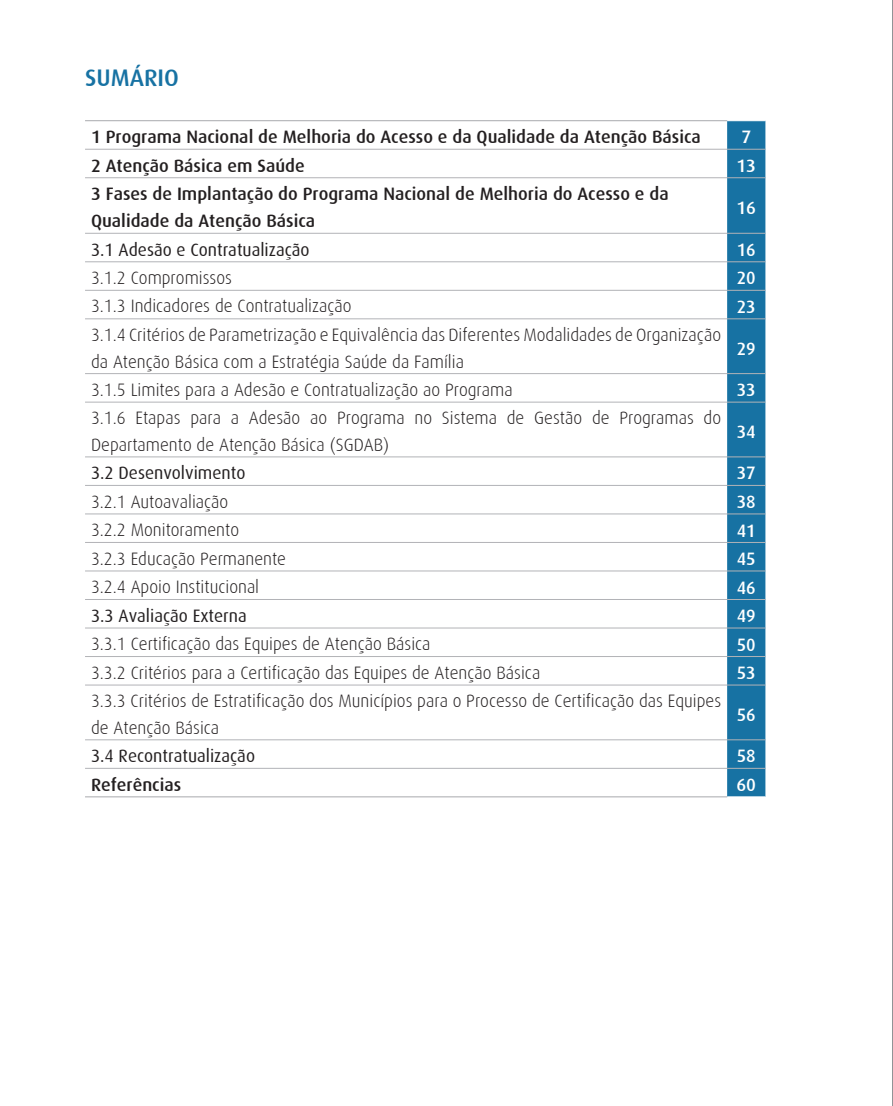
<style>
.page{position:relative;width:893px;height:1106px;background:#fff}
.page>*{position:absolute;margin:0;border:0;box-sizing:border-box;transform-origin:0 0}
.t1{font:500 24px "Dax";color:#1772a3}
.t2{font:300 18px/27px "Dax";color:#231f20}
.t3{font:500 18px/27px "Dax";color:#231f20}
.t4{font:18px "Dax";color:#231f20}
.t5{font:500 18px "Dax";color:#fff}
</style>
<div class="page">
<hr style="left:892px;top:0;width:1px;height:1106px;background:#919396">
<svg style="left:727px;top:121px;width:38px;height:675px;background:#1a73a3"></svg>
<hr style="left:85px;top:149px;width:642px;height:1px;background:#b2b3b7">
<hr style="left:727px;top:149px;width:38px;height:1px;background:#b2b3b7">
<hr style="left:85px;top:177px;width:642px;height:1px;background:#b2b3b7">
<hr style="left:727px;top:177px;width:38px;height:1px;background:#b2b3b7">
<hr style="left:85px;top:233px;width:642px;height:1px;background:#b2b3b7">
<hr style="left:727px;top:233px;width:38px;height:1px;background:#b2b3b7">
<hr style="left:85px;top:261px;width:642px;height:1px;background:#b2b3b7">
<hr style="left:727px;top:261px;width:38px;height:1px;background:#b2b3b7">
<hr style="left:85px;top:290px;width:642px;height:1px;background:#b2b3b7">
<hr style="left:727px;top:290px;width:38px;height:1px;background:#b2b3b7">
<hr style="left:85px;top:318px;width:642px;height:1px;background:#b2b3b7">
<hr style="left:727px;top:318px;width:38px;height:1px;background:#b2b3b7">
<hr style="left:85px;top:373px;width:642px;height:1px;background:#b2b3b7">
<hr style="left:727px;top:373px;width:38px;height:1px;background:#b2b3b7">
<hr style="left:85px;top:402px;width:642px;height:1px;background:#b2b3b7">
<hr style="left:727px;top:402px;width:38px;height:1px;background:#b2b3b7">
<hr style="left:85px;top:456px;width:642px;height:1px;background:#b2b3b7">
<hr style="left:727px;top:456px;width:38px;height:1px;background:#b2b3b7">
<hr style="left:85px;top:485px;width:642px;height:1px;background:#b2b3b7">
<hr style="left:727px;top:485px;width:38px;height:1px;background:#b2b3b7">
<hr style="left:85px;top:513px;width:642px;height:1px;background:#b2b3b7">
<hr style="left:727px;top:513px;width:38px;height:1px;background:#b2b3b7">
<hr style="left:85px;top:542px;width:642px;height:1px;background:#b2b3b7">
<hr style="left:727px;top:542px;width:38px;height:1px;background:#b2b3b7">
<hr style="left:85px;top:570px;width:642px;height:1px;background:#b2b3b7">
<hr style="left:727px;top:570px;width:38px;height:1px;background:#b2b3b7">
<hr style="left:85px;top:599px;width:642px;height:1px;background:#b2b3b7">
<hr style="left:727px;top:599px;width:38px;height:1px;background:#b2b3b7">
<hr style="left:85px;top:627px;width:642px;height:1px;background:#b2b3b7">
<hr style="left:727px;top:627px;width:38px;height:1px;background:#b2b3b7">
<hr style="left:85px;top:656px;width:642px;height:1px;background:#b2b3b7">
<hr style="left:727px;top:656px;width:38px;height:1px;background:#b2b3b7">
<hr style="left:85px;top:684px;width:642px;height:1px;background:#b2b3b7">
<hr style="left:727px;top:684px;width:38px;height:1px;background:#b2b3b7">
<hr style="left:85px;top:739px;width:642px;height:1px;background:#b2b3b7">
<hr style="left:727px;top:739px;width:38px;height:1px;background:#b2b3b7">
<hr style="left:85px;top:768px;width:642px;height:1px;background:#b2b3b7">
<hr style="left:727px;top:768px;width:38px;height:1px;background:#b2b3b7">
<hr style="left:85px;top:120px;width:642px;height:1px;background:#a8a9ad">
<hr style="left:85px;top:796px;width:642px;height:1px;background:#a8a9ad">
<h1 class="t1" style="left:85px;top:64px;width:95px">SUMÁRIO</h1>
<p class="t3" style="left:91px;top:124px;width:611px">1 Programa Nacional de Melhoria do Acesso e da Qualidade da Atenção Básica</p>
<p class="t5" style="left:741px;top:127px;width:11px">7</p>
<p class="t3" style="left:91px;top:152px;width:215px">2 Atenção Básica em Saúde</p>
<p class="t5" style="left:736px;top:155px;width:21px">13</p>
<p class="t3" style="left:91px;top:181px;width:579px">3 Fases de Implantação do Programa Nacional de Melhoria do Acesso e da<br>Qualidade da Atenção Básica</p>
<p class="t5" style="left:736px;top:197px;width:21px">16</p>
<p class="t4" style="left:91px;top:240px;width:220px">3.1 adesão e contratualização</p>
<p class="t5" style="left:737px;top:239px;width:20px">16</p>
<p class="t2" style="left:91px;top:264px;width:142px">3.1.2 Compromissos</p>
<p class="t5" style="left:737px;top:268px;width:20px">20</p>
<p class="t2" style="left:91px;top:293px;width:262px">3.1.3 Indicadores de Contratualização</p>
<p class="t5" style="left:737px;top:296px;width:20px">23</p>
<p class="t2" style="left:91px;top:321px;width:632px">3.1.4 Critérios de Parametrização e Equivalência das Diferentes Modalidades de Organização da Atenção Básica com a Estratégia Saúde da Família</p>
<p class="t5" style="left:737px;top:338px;width:20px">29</p>
<p class="t2" style="left:91px;top:376px;width:423px">3.1.5 Limites para a Adesão e Contratualização ao Programa</p>
<p class="t5" style="left:737px;top:380px;width:20px">33</p>
<p class="t2" style="left:91px;top:404px;width:632px">3.1.6 Etapas para a Adesão ao Programa no Sistema de Gestão de Programas do<br>Departamento de Atenção Básica (SGDAB)</p>
<p class="t5" style="left:737px;top:421px;width:20px">34</p>
<p class="t4" style="left:91px;top:463px;width:156px">3.2 desenvolvimento</p>
<p class="t5" style="left:737px;top:463px;width:20px">37</p>
<p class="t2" style="left:91px;top:488px;width:139px">3.2.1 Autoavaliação</p>
<p class="t5" style="left:737px;top:491px;width:20px">38</p>
<p class="t2" style="left:91px;top:516px;width:150px">3.2.2 Monitoramento</p>
<p class="t5" style="left:737px;top:520px;width:20px">41</p>
<p class="t2" style="left:91px;top:545px;width:197px">3.2.3 Educação Permanente</p>
<p class="t5" style="left:737px;top:548px;width:20px">45</p>
<p class="t2" style="left:91px;top:573px;width:170px">3.2.4 Apoio Institucional</p>
<p class="t5" style="left:737px;top:577px;width:20px">46</p>
<p class="t4" style="left:91px;top:606px;width:157px">3.3 avaliação externa</p>
<p class="t5" style="left:737px;top:606px;width:20px">49</p>
<p class="t2" style="left:91px;top:630px;width:341px">3.3.1 Certificação das Equipes de Atenção Básica</p>
<p class="t5" style="left:737px;top:634px;width:20px">50</p>
<p class="t2" style="left:91px;top:659px;width:451px">3.3.2 Critérios para a Certificação das Equipes de Atenção Básica</p>
<p class="t5" style="left:737px;top:663px;width:20px">53</p>
<p class="t2" style="left:91px;top:687px;width:632px">3.3.3 Critérios de Estratificação dos Municípios para o Processo de Certificação das Equipes de Atenção Básica</p>
<p class="t5" style="left:737px;top:704px;width:20px">56</p>
<p class="t4" style="left:91px;top:746px;width:166px">3.4 recontratualização</p>
<p class="t5" style="left:737px;top:746px;width:20px">58</p>
<p class="t3" style="left:91px;top:771px;width:92px">Referências</p>
<p class="t5" style="left:736px;top:774px;width:21px">60</p>
</div>
